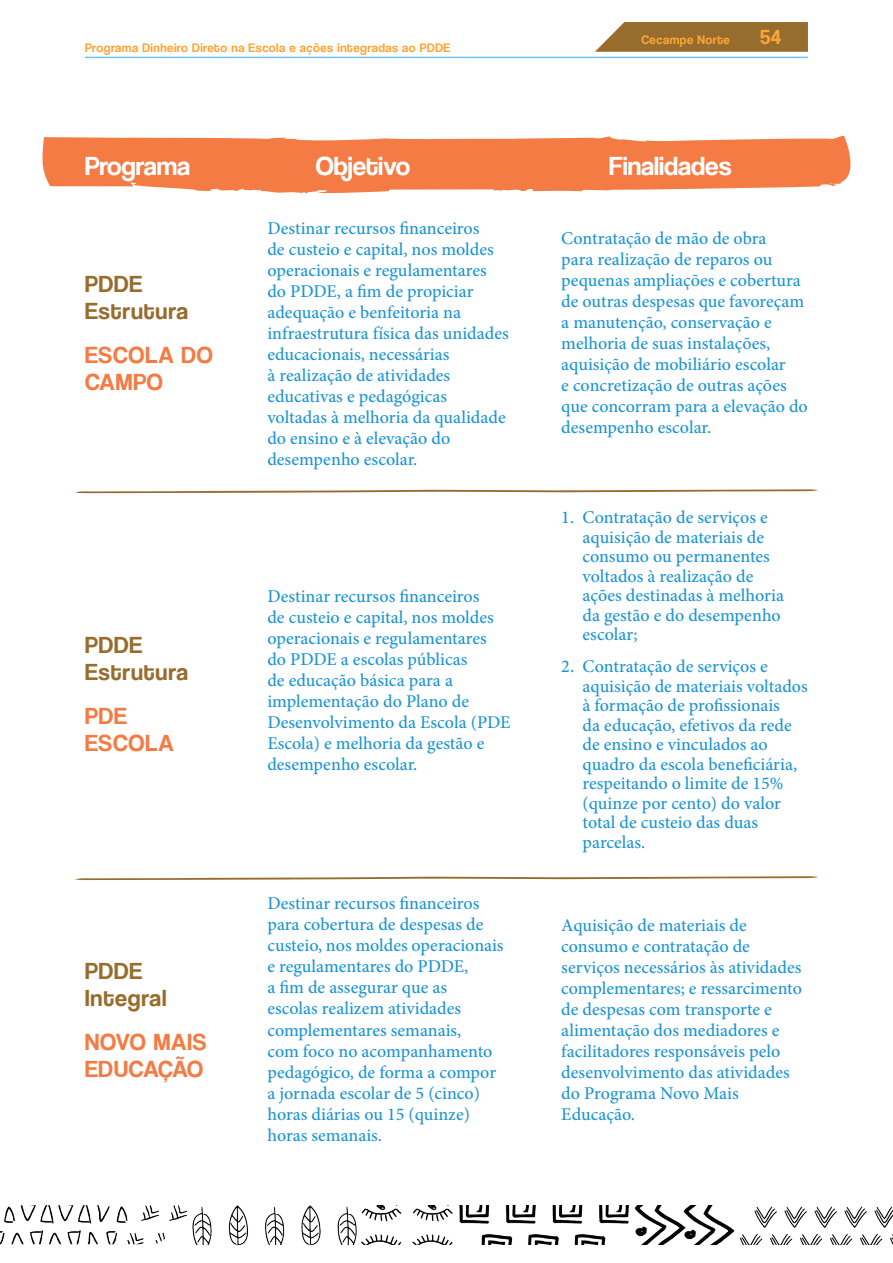
<style>
.page{position:relative;width:893px;height:1263px;background:#fff}
.page>*{position:absolute;margin:0;border:0;box-sizing:border-box;transform-origin:0 0}
.t1{font:27px "Coolvetica Rg";color:#fff}
.t2{font:24px/27px "Coolvetica Rg";letter-spacing:.04em;color:#976d2e}
.t3{font:24px/27px "Coolvetica Rg";letter-spacing:.04em;color:#f47b43}
.t4{font:21px "Coolvetica Rg";color:#faa637}
.t5{font:500 18px/21px "Minion Pro";color:#1e95d3}
.t6{font:12.75px "Coolvetica Rg";letter-spacing:.04em;color:#faa637}
</style>
<div class="page">
<img style="left:192px;top:1205px;width:701px;height:39px">
<img style="left:0;top:1205px;width:187px;height:39px">
<svg style="left:595px;top:22px;width:213px;height:30px"></svg>
<hr style="left:85px;top:57px;width:723px;height:1px;background:#6cc4ec">
<svg style="left:75px;top:489px;width:743px;height:4px"></svg>
<svg style="left:75px;top:876px;width:743px;height:4px"></svg>
<svg style="left:42px;top:135px;width:809px;height:59px;fill:#f47b43"></svg>
<p class="t6" style="left:85px;top:40px;width:351px">Programa Dinheiro Direto na Escola e ações integradas ao Pdde</p>
<p class="t6" style="left:641px;top:33px;width:90px">Cecampe Norte</p>
<p class="t4" style="left:760px;top:25px;width:22px">54</p>
<h1 class="t1" style="left:85px;top:150px;width:107px">Programa</h1>
<h1 class="t1" style="left:316px;top:150px;width:96px">Objetivo</h1>
<h1 class="t1" style="left:609px;top:150px;width:123px">Finalidades</h1>
<h2 class="t2" style="left:85px;top:270px;width:104px">PDDE<br>Estrutura</h2>
<h2 class="t3" style="left:85px;top:341px;width:30px">Escola</h2>
<h2 class="t3" style="left:182px;top:341px;width:17px">do</h2>
<h2 class="t3" style="left:85px;top:368px;width:32px">Campo</h2>
<h2 class="t2" style="left:85px;top:631px;width:104px">PDDE<br>Estrutura</h2>
<h2 class="t3" style="left:85px;top:702px;width:43px">PDE<br>Escola</h2>
<h2 class="t2" style="left:85px;top:957px;width:83px">PDDE<br>Integral</h2>
<h2 class="t3" style="left:85px;top:1028px;width:32px">Novo</h2>
<h2 class="t3" style="left:154px;top:1028px;width:31px">Mais</h2>
<h2 class="t3" style="left:85px;top:1055px;width:30px">Educação</h2>
<p class="t5" style="left:267px;top:217px;width:243px">Destinar recursos financeiros<br>de custeio e capital, nos moldes operacionais e regulamentares do PDDE, a fim de propiciar adequação e benfeitoria na infraestrutura física das unidades educacionais, necessárias<br>à realização de atividades educativas e pedagógicas voltadas à melhoria da qualidade do ensino e à elevação do desempenho escolar.</p>
<p class="t5" style="left:561px;top:228px;width:248px">Contratação de mão de obra<br>para realização de reparos ou pequenas ampliações e cobertura de outras despesas que favoreçam a manutenção, conservação e melhoria de suas instalações, aquisição de mobiliário escolar<br>e concretização de outras ações que concorram para a elevação do desempenho escolar.</p>
<p class="t5" style="left:267px;top:585px;width:245px">Destinar recursos financeiros<br>de custeio e capital, nos moldes operacionais e regulamentares<br>do PDDE a escolas públicas<br>de educação básica para a implementação do Plano de<br>Desenvolvimento da Escola (PDE<br>Escola) e melhoria da gestão e desempenho escolar.</p>
<p class="t5" style="left:267px;top:893px;width:238px">Destinar recursos financeiros para cobertura de despesas de custeio, nos moldes operacionais e regulamentares do PDDE,<br>a fim de assegurar que as<br>escolas realizem atividades complementares semanais,<br>com foco no acompanhamento pedagógico, de forma a compor a jornada escolar de 5 (cinco) horas diárias ou 15 (quinze) horas semanais.</p>
<p class="t5" style="left:583px;top:508px;width:203px;line-height:19.5px;text-indent:-21px">1. Contratação de serviços e aquisição de materiais de consumo ou permanentes voltados à realização de ações destinadas à melhoria da gestão e do desempenho escolar;</p>
<p class="t5" style="left:583px;top:657px;width:227px;line-height:19.5px;text-indent:-21px">2. Contratação de serviços e aquisição de materiais voltados à formação de profissionais<br>da educação, efetivos da rede de ensino e vinculados ao quadro da escola beneficiária, respeitando o limite de 15% (quinze por cento) do valor total de custeio das duas parcelas.</p>
<p class="t5" style="left:561px;top:914px;width:242px">Aquisição de materiais de consumo e contratação de serviços necessários às atividades complementares; e ressarcimento de despesas com transporte e alimentação dos mediadores e facilitadores responsáveis pelo desenvolvimento das atividades do Programa Novo Mais<br>Educação.</p>
</div>
